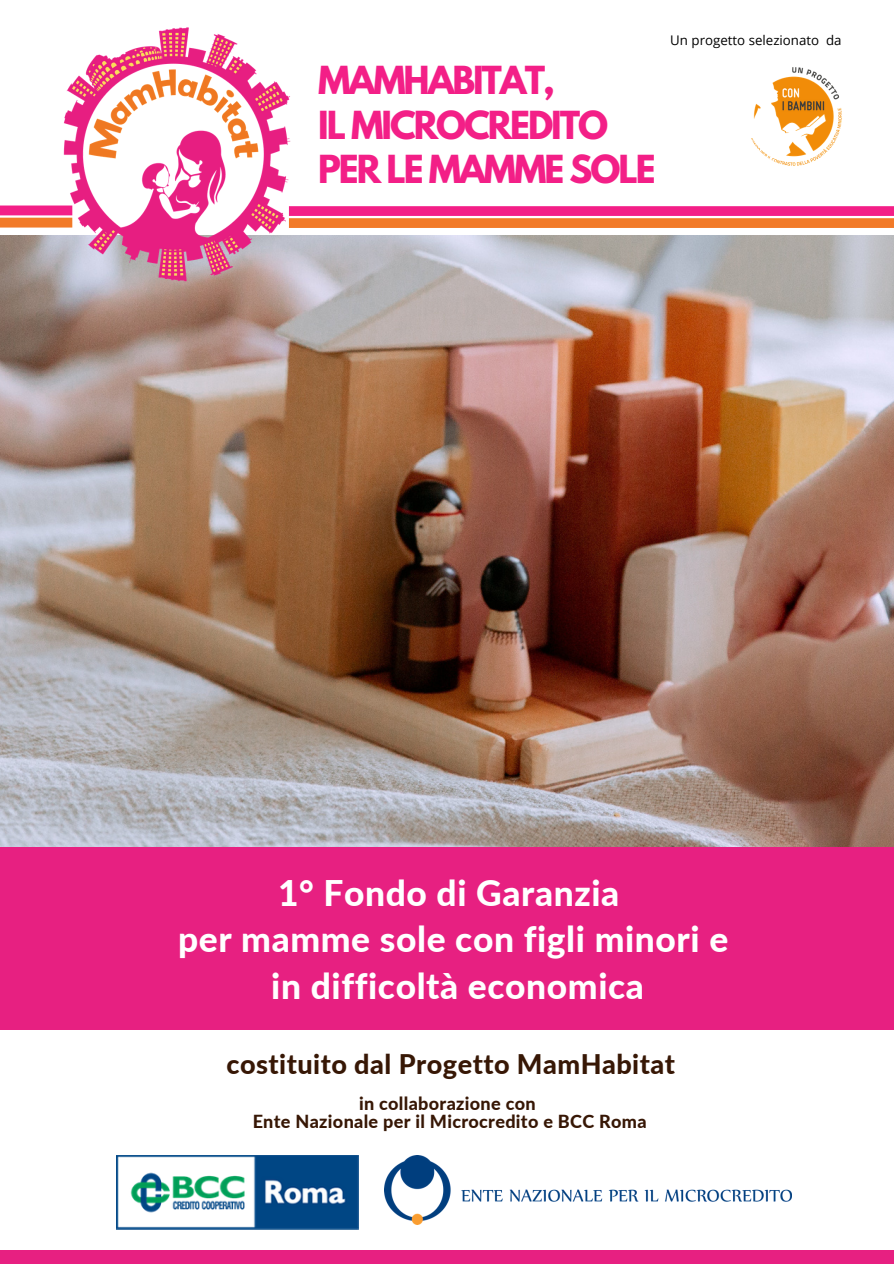
<style>
.page{position:relative;width:894px;height:1264px;background:#fff}
.page>*{position:absolute;margin:0;border:0;box-sizing:border-box;transform-origin:0 0}
.t1{font:800 35.4px "Lato";letter-spacing:.015em;color:#fff}
.t2{font:700 34.2px "League Spartan";letter-spacing:-.06em;color:#f31f87}
.t3{font:800 27px "Lato";letter-spacing:.02em;color:#371705}
.t4{font:800 18px "Lato";letter-spacing:.015em;color:#371705}
.t5{font:13.35px "Open Sans";color:#000}
</style>
<div class="page">
<div style="left:0;top:846px;width:893px;height:184px;background:#e72081"></div>
<img style="left:0;top:236px;width:893px;height:610px">
<svg style="left:751px;top:67px;width:91px;height:99px"></svg>
<img style="left:50px;top:27px;width:253px;height:263px">
<img style="left:116px;top:1155px;width:243px;height:74px">
<img style="left:384px;top:1155px;width:407px;height:69px">
<svg style="left:289px;top:206px;width:604px;height:22px;background:#f3606a"></svg>
<svg style="left:0;top:205px;width:72px;height:22px;background:#f4616d"></svg>
<div style="left:0;top:1249px;width:893px;height:14px;background:#e72081"></div>
<p class="t2" style="left:318px;top:63px;width:238px">MAMHABITAT,</p>
<p class="t2" style="left:318px;top:108px;width:291px">IL MICROCREDITO</p>
<p class="t2" style="left:318px;top:153px;width:339px">PER LE MAMME SOLE</p>
<p class="t5" style="left:670px;top:31px;width:173px">Un progetto selezionato da</p>
<p class="t1" style="left:278px;top:870px;width:342px">1° Fondo di Garanzia</p>
<p class="t1" style="left:178px;top:917px;width:551px">per mamme sole con figli minori e</p>
<p class="t1" style="left:271px;top:964px;width:374px">in difficoltà economica</p>
<p class="t3" style="left:226px;top:1047px;width:450px">costituito dal Progetto MamHabitat</p>
<p class="t4" style="left:359px;top:1092px;width:178px">in collaborazione con</p>
<p class="t4" style="left:252px;top:1110px;width:395px">Ente Nazionale per il Microcredito e BCC Roma</p>
</div>
